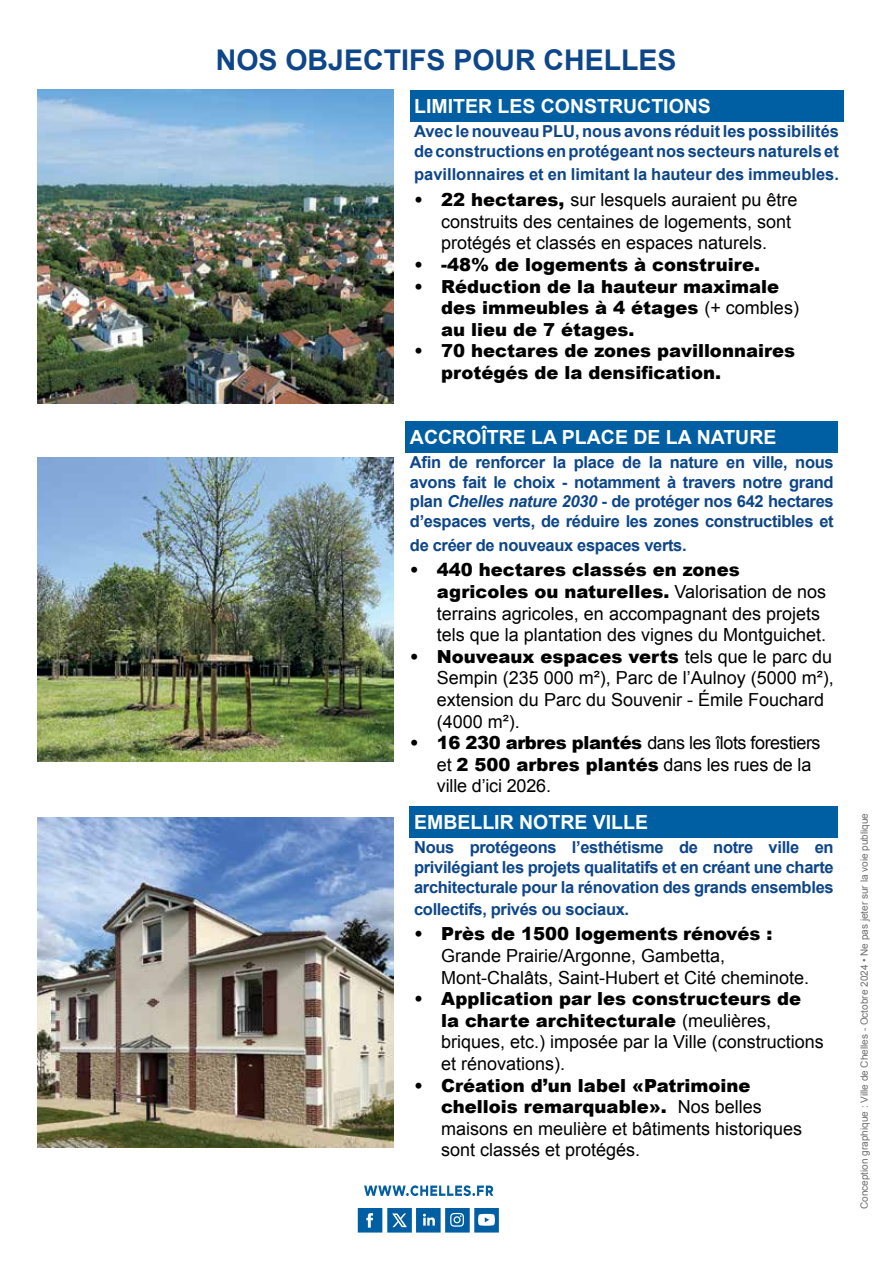
<style>
.page{position:relative;width:893px;height:1263px;background:#fff}
.page>*{position:absolute;margin:0;border:0;box-sizing:border-box;transform-origin:0 0}
.t1{font:700 28.5px "Arial";color:#0d4689}
.t2{font:700 19.5px "Arial";color:#fff}
.t3{font:18px/21.6px "Arial";color:#000}
.t4{font:900 18px/21.6px "Arial";color:#000}
.t5{font:700 16.5px/19.8px "Arial";letter-spacing:-.02em;color:#0d4689;text-align:justify}
.t6{font:700 16.5px/19.8px "Arial";color:#0d4689}
.t7{font:10.05px "Arial";color:#6d6e71}
.s1{font-weight:900}
.s2{font-weight:400}
.s3{font-style:italic}
</style>
<div class="page">
<svg style="left:364px;top:1185px;width:129px;height:11px"></svg>
<svg style="left:358px;top:1208px;width:141px;height:24px"></svg>
<img style="left:37px;top:89px;width:356px;height:315px">
<img style="left:37px;top:458px;width:356px;height:303px">
<img style="left:37px;top:818px;width:356px;height:329px">
<div style="left:410px;top:90px;width:433px;height:31px;background:#005ea2"></div>
<div style="left:406px;top:421px;width:432px;height:31px;background:#005ea2"></div>
<div style="left:410px;top:806px;width:428px;height:32px;background:#005ea2"></div>
<h1 class="t1" style="left:216px;top:41px;width:462px">NOS OBJECTIFS POUR CHELLES</h1>
<p class="t2" style="left:414px;top:93px;width:298px">LIMITER LES CONSTRUCTIONS</p>
<p class="t6" style="left:414px;top:122px;width:426px">Avec le nouveau PLU, nous avons réduit les possibilités de constructions en protégeant nos secteurs naturels et</p>
<p class="t6" style="left:414px;top:165px;width:426px">pavillonnaires et en limitant la hauteur des immeubles.</p>
<p class="t3" style="left:441px;top:189px;width:358px;text-indent:-27px"><span class="s1">• 22 hectares,</span> sur lesquels auraient pu être construits des centaines de logements, sont protégés et classés en espaces naturels.</p>
<p class="t4" style="left:414px;top:253px;width:347px">• -48% de logements à construire.</p>
<p class="t4" style="left:441px;top:275px;width:359px;text-indent:-27px">• Réduction de la hauteur maximale des immeubles à 4 étages <span class="s2">(+ combles) </span>au lieu de 7 étages.</p>
<p class="t4" style="left:441px;top:340px;width:356px;text-indent:-27px">• 70 hectares de zones pavillonnaires protégés de la densification.</p>
<p class="t2" style="left:410px;top:424px;width:368px">ACCROÎTRE LA PLACE DE LA NATURE</p>
<p class="t5" style="left:410px;top:453px;width:425px">Afin de renforcer la place de la nature en ville, nous avons fait le choix - notamment à travers notre grand plan <span class="s3">Chelles nature 2030</span> - de protéger nos 642 hectares d’espaces verts, de réduire les zones constructibles et</p>
<p class="t5" style="left:410px;top:535px;width:278px">de créer de nouveaux espaces verts.</p>
<p class="t3" style="left:437px;top:559px;width:391px;text-indent:-27px"><span class="s1">• 440 hectares classés en zones agricoles ou naturelles.</span> Valorisation de nos terrains agricoles, en accompagnant des projets tels que la plantation des vignes du Montguichet.</p>
<p class="t3" style="left:437px;top:646px;width:398px;text-indent:-27px"><span class="s1">• Nouveaux espaces verts</span> tels que le parc du Sempin (235 000 m²), Parc de l’Aulnoy (5000 m²), extension du Parc du Souvenir - Émile Fouchard (4000 m²).</p>
<p class="t3" style="left:437px;top:732px;width:385px;text-indent:-27px"><span class="s1">• 16 230 arbres plantés</span> dans les îlots forestiers et <span class="s1">2 500 arbres plantés</span> dans les rues de la ville d’ici 2026.</p>
<p class="t2" style="left:414px;top:809px;width:236px">EMBELLIR NOTRE VILLE</p>
<p class="t5" style="left:414px;top:838px;width:421px">Nous protégeons l’esthétisme de notre ville en privilégiant les projets qualitatifs et en créant une charte architecturale pour la rénovation des grands ensembles</p>
<p class="t5" style="left:414px;top:899px;width:217px">collectifs, privés ou sociaux.</p>
<p class="t4" style="left:414px;top:922px;width:360px">• Près de 1500 logements rénovés :</p>
<p class="t3" style="left:441px;top:945px;width:370px">Grande Prairie/Argonne, Gambetta,<br>Mont-Chalâts, Saint-Hubert et Cité cheminote.</p>
<p class="t3" style="left:441px;top:988px;width:384px;text-indent:-27px"><span class="s1">• Application par les constructeurs de<br>la charte architecturale</span> (meulières, briques, etc.) imposée par la Ville (constructions et rénovations).</p>
<p class="t3" style="left:441px;top:1075px;width:363px;text-indent:-27px"><span class="s1">• Création d’un label «Patrimoine chellois remarquable».</span> Nos belles maisons en meulière et bâtiments historiques sont classés et protégés.</p>
<p class="t7" style="left:857px;top:1209px;width:397px;rotate:-90deg">Conception graphique : Ville de Chelles - Octobre 2024 • Ne pas jeter sur la voie publique</p>
</div>
